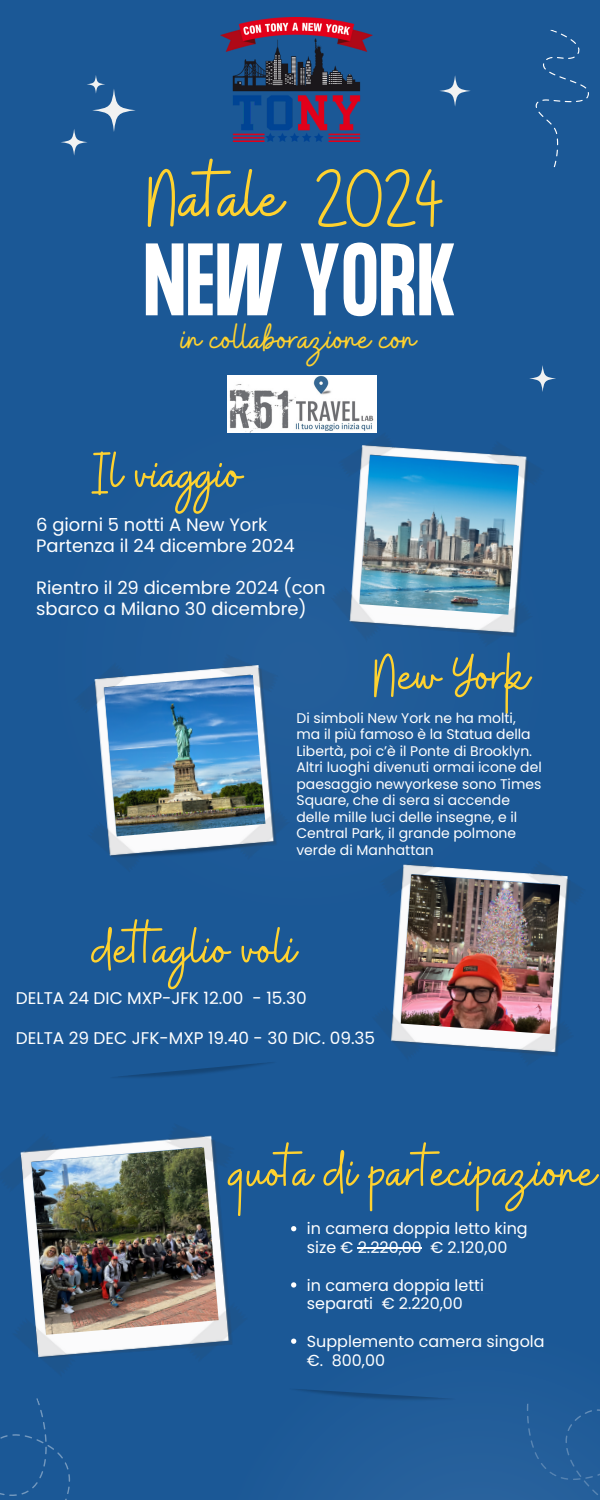
<style>
.page{position:relative;width:600px;height:1500px;background:#1b5896}
.page>*{position:absolute;margin:0;border:0;box-sizing:border-box;transform-origin:0 0}
.t1{font:700 89.9px "Formula Condensed";color:#fff}
.t2{font:80.8px "Buffalo";color:#ffd22f}
.t3{font:60.9px "Buffalo";color:#ffd22f}
.t4{font:42.9px "Buffalo";color:#ffd22f}
.t5{font:18px/21px "Poppins";color:#fff}
.t6{font:16.9px "Poppins";color:#fff}
.t7{font:16px/18.8px "Poppins";color:#fff}
.t8{font:14px/16.5px "Poppins";color:#fff}
</style>
<div class="page">
<svg style="left:0;top:1398px;width:70px;height:102px"></svg>
<svg style="left:535px;top:29px;width:54px;height:139px"></svg>
<svg style="left:529px;top:365px;width:27px;height:27px"></svg>
<svg style="left:439px;top:75px;width:32px;height:31px"></svg>
<svg style="left:61px;top:75px;width:75px;height:80px"></svg>
<svg style="left:292px;top:1338px;width:308px;height:162px"></svg>
<img style="left:292px;top:1388px;width:166px;height:19px">
<img style="left:349px;top:445px;width:180px;height:191px">
<img style="left:391px;top:864px;width:180px;height:192px">
<img style="left:359px;top:455px;width:160px;height:160px">
<img style="left:401px;top:875px;width:159px;height:159px">
<img style="left:94px;top:665px;width:182px;height:193px">
<img style="left:20px;top:1135px;width:212px;height:224px">
<img style="left:104px;top:675px;width:161px;height:161px">
<img style="left:31px;top:1148px;width:188px;height:187px">
<img style="left:220px;top:17px;width:152px;height:125px">
<img style="left:228px;top:375px;width:149px;height:58px">
<svg style="left:291px;top:1226px;width:5px;height:5px"></svg>
<hr style="left:358px;top:1247px;width:64px;height:2px;background:#fff">
<svg style="left:291px;top:1282px;width:5px;height:6px"></svg>
<svg style="left:291px;top:1339px;width:5px;height:5px"></svg>
<p class="t2" style="left:148px;top:146px;width:299px">Natale 2024</p>
<p class="t1" style="left:144px;top:234px;width:314px">NEWYORK</p>
<p class="t4" style="left:180px;top:311px;width:237px">in collaborazione con</p>
<h2 class="t3" style="left:92px;top:434px;width:151px">Il viaggio</h2>
<p class="t5" style="left:36px;top:514px;width:260px">6 giorni 5 notti A New York<br>Partenza il 24 dicembre 2024</p>
<p class="t5" style="left:36px;top:577px;width:291px">Rientro il 29 dicembre 2024 (con sbarco a Milano 30 dicembre)</p>
<h4 class="t3" style="left:374px;top:636px;width:157px">New York</h4>
<h3 class="t8" style="left:296px;top:709px;width:247px">Di simboli New York ne ha molti, ma il più famoso è la Statua della<br>Libertà, poi c’è il Ponte di Brooklyn.<br>Altri luoghi divenuti ormai icone del paesaggio newyorkese sono Times<br>Square, che di sera si accende delle mille luci delle insegne, e il<br>Central Park, il grande polmone verde di Manhattan</h3>
<h1 class="t3" style="left:92px;top:910px;width:206px">det aglio voli</h1>
<p class="t6" style="left:16px;top:987px;width:292px">DELTA 24 DIC MXP-JFK 12.00 - 15.30</p>
<p class="t6" style="left:16px;top:1026px;width:361px">DELTA 29 DEC JFK-MXP 19.40 - 30 DIC. 09.35</p>
<p class="t3" style="left:230px;top:1133px;width:367px">quota di partecipazione</p>
<h6 class="t7" style="left:307px;top:1219px;width:222px">in camera doppia letto king size € 2.220,00 € 2.120,00</h6>
<h6 class="t7" style="left:307px;top:1276px;width:179px">in camera doppia letti separati € 2.220,00</h6>
<h3 class="t7" style="left:307px;top:1332px;width:239px">Supplemento camera singola €. 800,00</h3>
</div>
